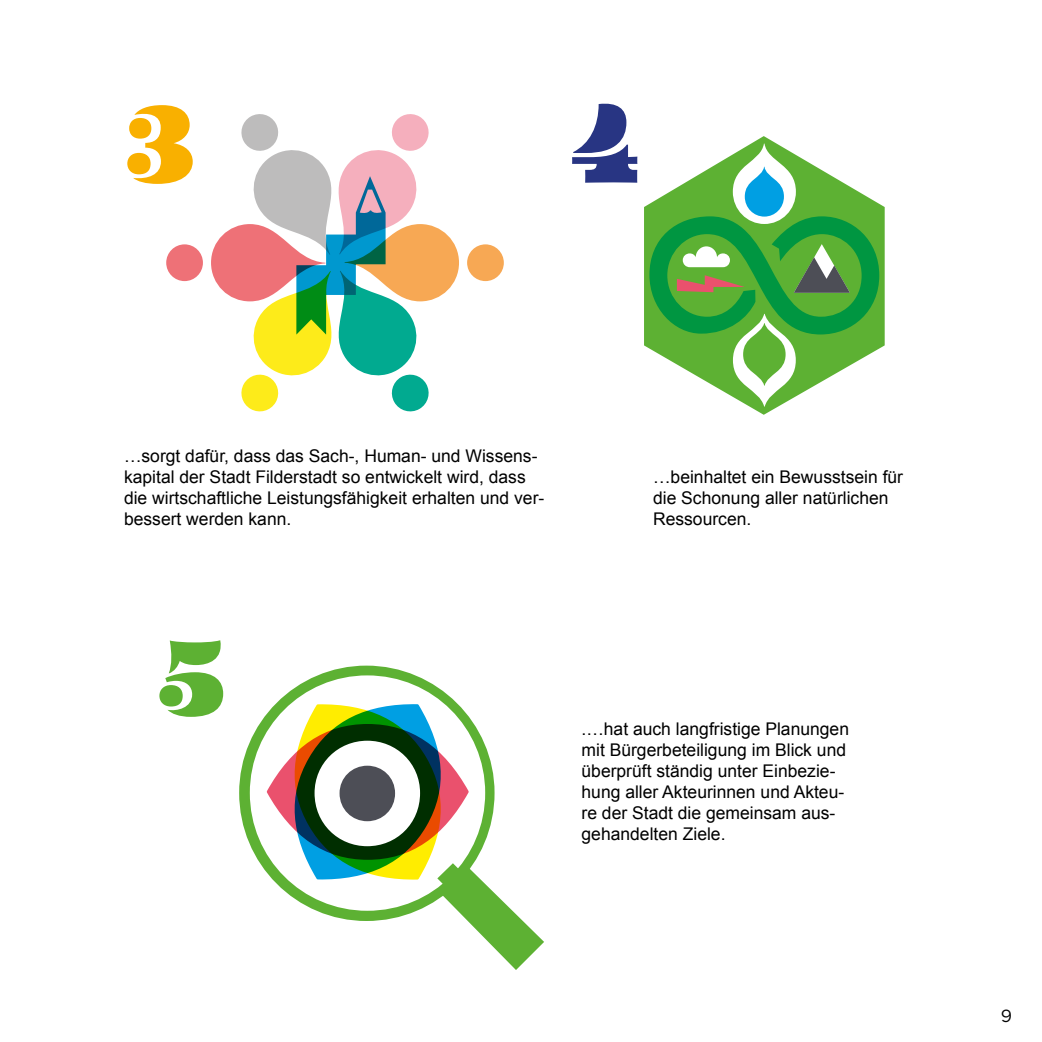
<style>
.page{position:relative;width:1042px;height:1042px;background:#fff}
.page>*{position:absolute;margin:0;border:0;box-sizing:border-box;transform-origin:0 0}
.t1{font:108.85px "Eames Century Modern Stencil";color:#f9b000}
.t2{font:108.85px "Eames Century Modern Stencil";color:#5db133}
.t3{font:108.85px "Eames Century Modern Stencil";color:#283583}
.t4{font:17.5px/21px "Arial";color:#000}
.t5{font:17.5px "Gotham";color:#000}
</style>
<div class="page">
<div style="left:166px;top:244px;width:37px;height:37px;background:#ee7177;border-radius:50%"></div>
<div style="left:345px;top:224px;width:114px;height:77px;background:#f7a854;border-radius:39px"></div>
<div style="left:211px;top:224px;width:114px;height:77px;background:#ee7177;border-radius:39px"></div>
<div style="left:467px;top:244px;width:37px;height:37px;background:#f7a854;border-radius:50%"></div>
<svg style="left:239px;top:114px;width:192px;height:298px"></svg>
<div style="left:239px;top:665px;width:255px;height:256px;background:#5db133;border-radius:50%"></div>
<div style="left:250px;top:675px;width:235px;height:236px;background:#fff;border-radius:50%"></div>
<svg style="left:267px;top:703px;width:277px;height:267px"></svg>
<svg style="left:644px;top:136px;width:240px;height:279px"></svg>
<svg style="left:649px;top:144px;width:230px;height:263px"></svg>
<p class="t1" style="left:124px;top:79px;width:73px">3</p>
<p class="t3" style="left:570px;top:79px;width:73px">4</p>
<p class="t4" style="left:124px;top:446px;width:422px">…sorgt dafür, dass das Sach-, Human- und Wissens&shy;kapital der Stadt Filderstadt so entwickelt wird, dass die wirtschaftliche Leistungsfähigkeit erhalten und ver&shy;bessert werden kann.</p>
<p class="t4" style="left:653px;top:467px;width:251px">…beinhaltet ein Bewusstsein für die Schonung aller natürlichen<br>Ressourcen.</p>
<p class="t2" style="left:157px;top:612px;width:72px">5</p>
<p class="t4" style="left:581px;top:719px;width:269px">.…hat auch langfristige Planungen mit Bürgerbeteiligung im Blick und überprüft ständig unter Einbezie&shy;hung aller Akteurinnen und Akteu&shy;re der Stadt die gemeinsam aus-</p>
<p class="t4" style="left:581px;top:824px;width:145px">gehandelten Ziele.</p>
<p class="t5" style="left:1001px;top:1004px;width:13px">9</p>
</div>
